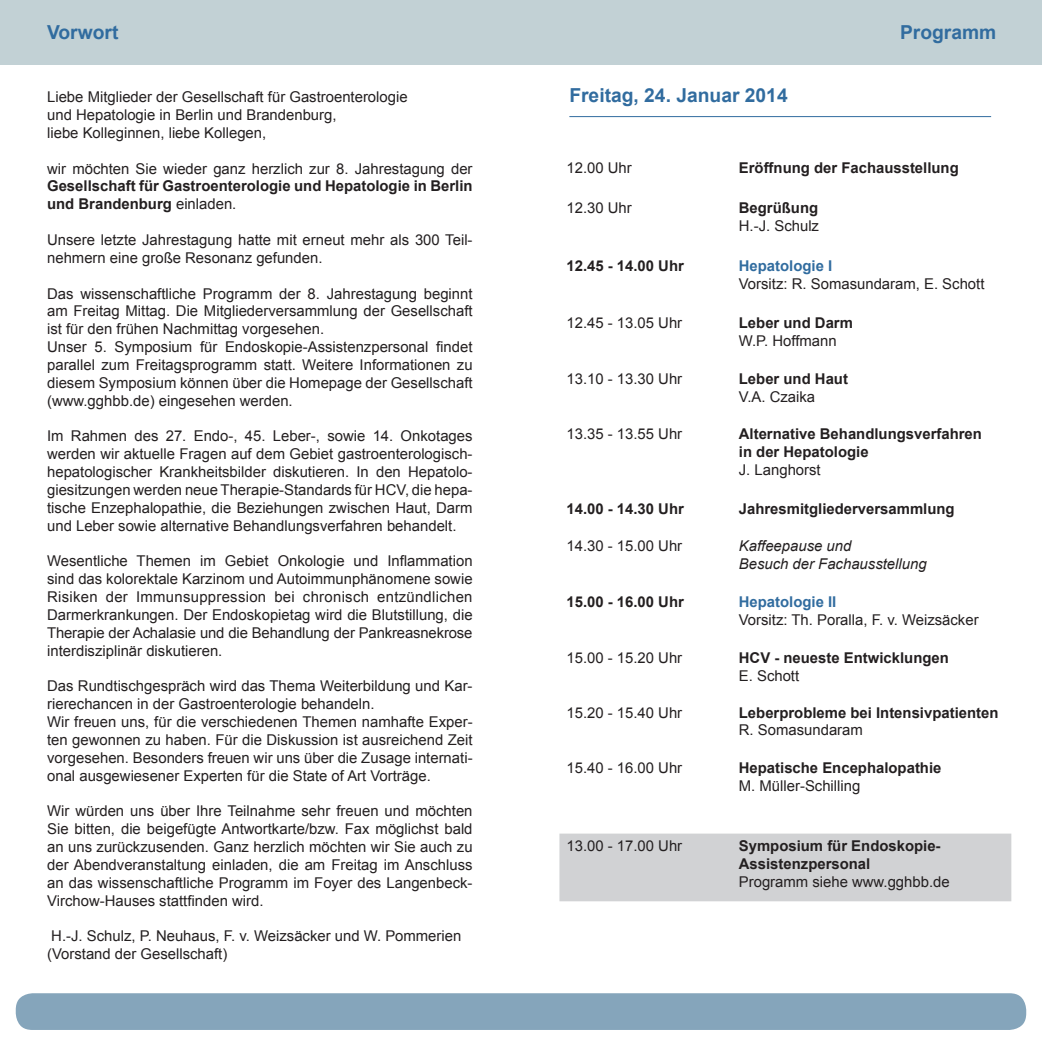
<style>
.page{position:relative;width:1042px;height:1042px;background:#fff}
.page>*{position:absolute;margin:0;border:0;box-sizing:border-box;transform-origin:0 0}
.t1{font:700 19.25px "Arial";color:#316c9f}
.t2{font:14.88px/17.8px "Arial";color:#231f20}
.t3{font:700 14.88px/17.8px "Arial";color:#231f20}
.t4{font:italic 14.88px/17.8px "Arial";color:#231f20}
.t5{font:700 14.88px "Arial";color:#316c9f}
.s1{font-weight:400}
</style>
<div class="page">
<div style="left:0;top:0;width:1042px;height:64px;background:#c2d1d5"></div>
<div style="left:15px;top:993px;width:1012px;height:37px;background:#85a5bb"></div>
<hr style="left:569px;top:116px;width:422px;height:1px;background:#316c9f">
<div style="left:559px;top:833px;width:452px;height:68px;background:#d1d2d4"></div>
<p class="t1" style="left:47px;top:19px;width:73px">Vorwort</p>
<p class="t1" style="left:900px;top:19px;width:98px">Programm</p>
<p class="t2" style="left:47px;top:88px;width:362px">Liebe Mitglieder der Gesellschaft für Gastroenterologie und Hepatologie in Berlin und Brandenburg,<br>liebe Kolleginnen, liebe Kollegen,</p>
<p class="t2" style="left:47px;top:160px;width:427px">wir möchten Sie wieder ganz herzlich zur 8. Jahrestagung der</p>
<p class="t3" style="left:47px;top:178px;width:427px">Gesellschaft für Gastroenterologie und Hepatologie in Berlin und Brandenburg <span class="s1">einladen.</span></p>
<p class="t2" style="left:47px;top:231px;width:427px">Unsere letzte Jahrestagung hatte mit erneut mehr als 300 Teil&shy;nehmern eine große Resonanz gefunden.</p>
<p class="t2" style="left:47px;top:284px;width:427px">Das wissenschaftliche Programm der 8. Jahrestagung beginnt am Freitag Mittag. Die Mitgliederversammlung der Gesellschaft ist für den frühen Nachmittag vorgesehen.<br>Unser 5. Symposium für Endoskopie-Assistenzpersonal findet parallel zum Freitagsprogramm statt. Weitere Informationen zu diesem Symposium können über die Homepage der Gesellschaft (www.gghbb.de) eingesehen werden.</p>
<p class="t2" style="left:47px;top:427px;width:427px;text-align:justify">Im Rahmen des 27. Endo-, 45. Leber-, sowie 14. Onkotages werden wir aktuelle Fragen auf dem Gebiet gastroenterologisch&shy;hepatologischer Krankheitsbilder diskutieren. In den Hepatolo&shy;giesitzungen werden neue Therapie-Standards für HCV, die hepa&shy;tische Enzephalopathie, die Beziehungen zwischen Haut, Darm und Leber sowie alternative Behandlungsverfahren behandelt.</p>
<p class="t2" style="left:47px;top:552px;width:427px;text-align:justify">Wesentliche Themen im Gebiet Onkologie und Inflammation sind das kolorektale Karzinom und Autoimmunphänomene sowie Risiken der Immunsuppression bei chronisch entzündlichen Darmerkrankungen. Der Endoskopietag wird die Blutstillung, die Therapie der Achalasie und die Behandlung der Pankreasnekrose interdisziplinär diskutieren.</p>
<p class="t2" style="left:47px;top:677px;width:427px">Das Rundtischgespräch wird das Thema Weiterbildung und Kar&shy;rierechancen in der Gastroenterologie behandeln.<br>Wir freuen uns, für die verschiedenen Themen namhafte Exper&shy;ten gewonnen zu haben. Für die Diskussion ist ausreichend Zeit vorgesehen. Besonders freuen wir uns über die Zusage internati&shy;onal ausgewiesener Experten für die State of Art Vorträge.</p>
<p class="t2" style="left:47px;top:802px;width:427px;text-align:justify">Wir würden uns über Ihre Teilnahme sehr freuen und möchten Sie bitten, die beigefügte Antwortkarte/bzw. Fax möglichst bald an uns zurückzusenden. Ganz herzlich möchten wir Sie auch zu der Abendveranstaltung einladen, die am Freitag im Anschluss an das wissenschaftliche Programm im Foyer des Langenbeck-Virchow-Hauses stattfinden wird.</p>
<p class="t2" style="left:47px;top:927px;width:416px">H.-J. Schulz, P. Neuhaus, F. v. Weizsäcker und W. Pommerien (Vorstand der Gesellschaft)</p>
<p class="t1" style="left:569px;top:83px;width:220px">Freitag, 24. Januar 2014</p>
<p class="t2" style="left:566px;top:159px;width:67px">12.00 Uhr</p>
<p class="t3" style="left:739px;top:159px;width:221px">Eröffnung der Fachausstellung</p>
<p class="t2" style="left:566px;top:199px;width:67px">12.30 Uhr</p>
<p class="t3" style="left:739px;top:199px;width:81px">Begrüßung</p>
<p class="t2" style="left:739px;top:217px;width:82px">H.-J. Schulz</p>
<p class="t3" style="left:566px;top:257px;width:119px">12.45 - 14.00 Uhr</p>
<p class="t5" style="left:739px;top:256px;width:95px">Hepatologie I</p>
<p class="t2" style="left:739px;top:275px;width:247px">Vorsitz: R. Somasundaram, E. Schott</p>
<p class="t2" style="left:566px;top:314px;width:117px">12.45 - 13.05 Uhr</p>
<p class="t3" style="left:739px;top:314px;width:116px">Leber und Darm</p>
<p class="t2" style="left:739px;top:332px;width:99px">W.P. Hoffmann</p>
<p class="t2" style="left:566px;top:370px;width:117px">13.10 - 13.30 Uhr</p>
<p class="t3" style="left:739px;top:370px;width:111px">Leber und Haut</p>
<p class="t2" style="left:739px;top:387px;width:78px">V.A. Czaika</p>
<p class="t2" style="left:566px;top:425px;width:117px">13.35 - 13.55 Uhr</p>
<p class="t3" style="left:739px;top:425px;width:245px">Alternative Behandlungsverfahren in der Hepatologie</p>
<p class="t2" style="left:739px;top:461px;width:83px">J. Langhorst</p>
<p class="t3" style="left:566px;top:500px;width:119px">14.00 - 14.30 Uhr</p>
<p class="t3" style="left:739px;top:500px;width:217px">Jahresmitgliederversammlung</p>
<p class="t2" style="left:566px;top:537px;width:117px">14.30 - 15.00 Uhr</p>
<p class="t4" style="left:739px;top:537px;width:189px">Kaffeepause und<br>Besuch der Fachausstellung</p>
<p class="t3" style="left:566px;top:593px;width:119px">15.00 - 16.00 Uhr</p>
<p class="t5" style="left:739px;top:592px;width:99px">Hepatologie II</p>
<p class="t2" style="left:739px;top:611px;width:241px">Vorsitz: Th. Poralla, F. v. Weizsäcker</p>
<p class="t2" style="left:566px;top:649px;width:117px">15.00 - 15.20 Uhr</p>
<p class="t3" style="left:739px;top:649px;width:211px">HCV - neueste Entwicklungen</p>
<p class="t2" style="left:739px;top:667px;width:62px">E. Schott</p>
<p class="t2" style="left:566px;top:703px;width:117px">15.20 - 15.40 Uhr</p>
<p class="t3" style="left:739px;top:704px;width:261px">Leberprobleme bei Intensivpatienten</p>
<p class="t2" style="left:739px;top:721px;width:125px">R. Somasundaram</p>
<p class="t2" style="left:566px;top:759px;width:117px">15.40 - 16.00 Uhr</p>
<p class="t3" style="left:739px;top:759px;width:204px">Hepatische Encephalopathie</p>
<p class="t2" style="left:739px;top:777px;width:123px">M. Müller-Schilling</p>
<p class="t2" style="left:566px;top:837px;width:117px">13.00 - 17.00 Uhr</p>
<p class="t3" style="left:739px;top:838px;width:203px">Symposium für Endoskopie-<br>Assistenzpersonal</p>
<p class="t2" style="left:739px;top:873px;width:212px">Programm siehe www.gghbb.de</p>
</div>
